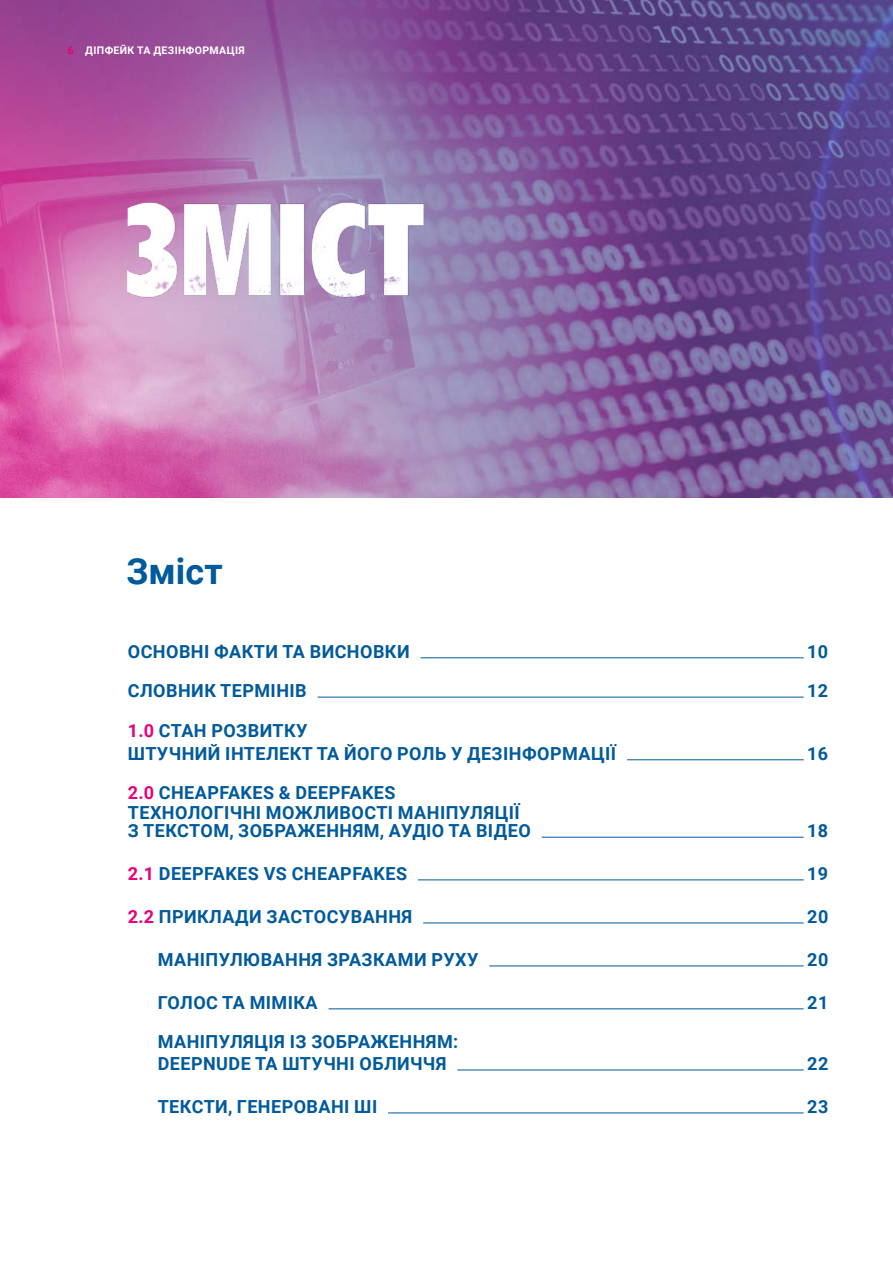
<style>
.page{position:relative;width:893px;height:1263px;background:#fff}
.page>*{position:absolute;margin:0;border:0;box-sizing:border-box;transform-origin:0 0}
.t1{font:700 36px "Roboto";color:#005a9b}
.t2{font:700 18px/23.2px "Roboto";letter-spacing:.025em;color:#005a9b}
.t3{font:700 10.5px "Roboto";letter-spacing:.035em;color:#fff}
.s1{color:#e6007d}
</style>
<div class="page">
<hr style="left:421px;top:657px;width:383px;height:1px;background:#005a9b">
<hr style="left:318px;top:697px;width:486px;height:1px;background:#005a9b">
<hr style="left:627px;top:759px;width:177px;height:1px;background:#005a9b">
<hr style="left:542px;top:837px;width:262px;height:1px;background:#005a9b">
<hr style="left:418px;top:879px;width:386px;height:1px;background:#005a9b">
<hr style="left:489px;top:965px;width:315px;height:1px;background:#005a9b">
<hr style="left:423px;top:922px;width:381px;height:1px;background:#005a9b">
<hr style="left:329px;top:1008px;width:475px;height:1px;background:#005a9b">
<hr style="left:388px;top:1112px;width:416px;height:1px;background:#005a9b">
<hr style="left:457px;top:1069px;width:347px;height:1px;background:#005a9b">
<img style="left:0;top:0;width:893px;height:497px">
<svg style="left:0;top:0;width:292px;height:241px;background:#a9549d"></svg>
<img style="left:120px;top:184px;width:363px;height:114px">
<p class="t3" style="left:68px;top:43px;width:179px"><span class="s1">6</span> ДІПФЕЙК ТА ДЕЗІНФОРМАЦІЯ</p>
<h1 class="t1" style="left:126px;top:546px;width:98px">Зміст</h1>
<p class="t2" style="left:128px;top:639px;width:283px">ОСНОВНІ ФАКТИ ТА ВИСНОВКИ</p>
<p class="t2" style="left:807px;top:639px;width:23px">10</p>
<p class="t2" style="left:128px;top:678px;width:180px">СЛОВНИК ТЕРМІНІВ</p>
<p class="t2" style="left:807px;top:678px;width:23px">12</p>
<p class="t2" style="left:128px;top:718px;width:490px"><span class="s1">1.0</span> СТАН РОЗВИТКУ<br>ШТУЧНИЙ ІНТЕЛЕКТ ТА ЙОГО РОЛЬ У ДЕЗІНФОРМАЦІЇ</p>
<p class="t2" style="left:807px;top:741px;width:23px">16</p>
<p class="t2" style="left:128px;top:782px;width:393px;line-height:19.6px"><span class="s1">2.0</span> CHEAPFAKES &amp; DEEPFAKES<br>ТЕХНОЛОГІЧНІ МОЖЛИВОСТІ МАНІПУЛЯЦІЇ</p>
<p class="t2" style="left:128px;top:818px;width:404px">З ТЕКСТОМ, ЗОБРАЖЕННЯМ, АУДІО ТА ВІДЕО</p>
<p class="t2" style="left:807px;top:818px;width:23px">18</p>
<p class="t2" style="left:128px;top:861px;width:281px"><span class="s1">2.1</span> DEEPFAKES VS CHEAPFAKES</p>
<p class="t2" style="left:807px;top:861px;width:23px">19</p>
<p class="t2" style="left:128px;top:904px;width:286px"><span class="s1">2.2</span> ПРИКЛАДИ ЗАСТОСУВАННЯ</p>
<p class="t2" style="left:807px;top:904px;width:23px">20</p>
<p class="t2" style="left:158px;top:947px;width:322px">МАНІПУЛЮВАННЯ ЗРАЗКАМИ РУХУ</p>
<p class="t2" style="left:807px;top:947px;width:23px">20</p>
<p class="t2" style="left:158px;top:990px;width:161px">ГОЛОС ТА МІМІКА</p>
<p class="t2" style="left:807px;top:990px;width:23px">21</p>
<p class="t2" style="left:158px;top:1030px;width:302px;line-height:21.6px">МАНІПУЛЯЦІЯ ІЗ ЗОБРАЖЕННЯМ:<br>DEEPNUDE ТА ШТУЧНІ ОБЛИЧЧЯ</p>
<p class="t2" style="left:807px;top:1051px;width:23px">22</p>
<p class="t2" style="left:158px;top:1094px;width:221px">ТЕКСТИ, ГЕНЕРОВАНІ ШІ</p>
<p class="t2" style="left:807px;top:1094px;width:23px">23</p>
</div>
